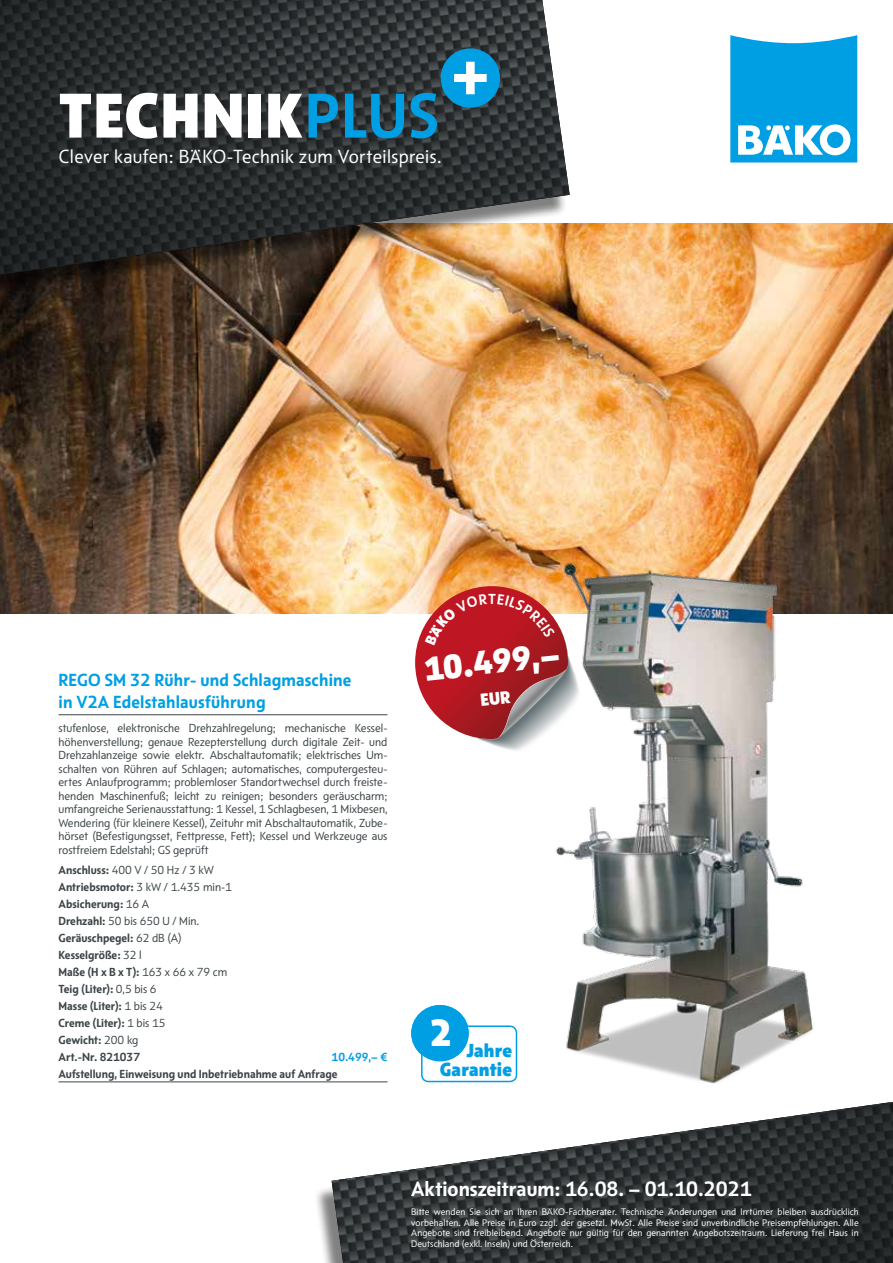
<style>
.page{position:relative;width:893px;height:1263px;background:#fff}
.page>*{position:absolute;margin:0;border:0;box-sizing:border-box;transform-origin:0 0}
.t1{font:800 64.8px "BAEK Otype";letter-spacing:.02em;color:#fff}
.t2{font:800 38.85px "BAEK Otype";color:#fff}
.t3{font:800 34.5px "BAEK Otype";color:#fff}
.t4{font:700 21.3px "BAEK Otype";color:#fff}
.t5{font:19.5px "BAEK Otype";letter-spacing:.02em;color:#fff}
.t6{font:800 19.5px/19.5px "BAEK Otype";letter-spacing:.01em;color:#009fe3;text-align:right}
.t7{font:700 18px/21.6px "BAEK Otype";letter-spacing:.01em;color:#009fe3}
.t8{font:12px/13.5px "BAEK Otype";color:#3d4548;text-align:justify}
.t9{font:700 12px/17px "BAEK Otype";color:#3d4548}
.t10{font:700 12px "BAEK Otype";color:#009fe3}
.t11{font:9.75px/10.5px "BAEK Otype";letter-spacing:.01em;color:#fff;text-align:justify}
.s1{font-weight:700;color:#009fe3}
.s2{font-weight:400}
</style>
<div class="page">
<img style="left:0;top:224px;width:893px;height:390px">
<div style="left:0;top:0;width:567px;height:319px;background:#000;opacity:.5"></div>
<img style="left:0;top:0;width:570px;height:275px">
<div style="left:314px;top:1106px;width:579px;height:157px;background:#000;opacity:.5"></div>
<img style="left:332px;top:1102px;width:561px;height:161px">
<svg style="left:730px;top:35px;width:127px;height:128px"></svg>
<div style="left:441px;top:48px;width:59px;height:60px;background:#009fe3;border-radius:50%"></div>
<svg style="left:454px;top:62px;width:33px;height:32px"></svg>
<img style="left:533px;top:555px;width:305px;height:529px">
<hr style="left:59px;top:714px;width:328px;height:1px;background:#3d4548">
<hr style="left:59px;top:1081px;width:329px;height:1px;background:#3d4548">
<svg style="left:411px;top:1005px;width:107px;height:78px"></svg>
<svg style="left:415px;top:586px;width:167px;height:167px"></svg>
<h1 class="t1" style="left:59px;top:73px;width:382px">TECHNIK<span class="s1">PLUS</span></h1>
<h3 class="t5" style="left:59px;top:145px;width:384px">Clever kaufen: BÄKO-Technik zum Vorteilspreis.</h3>
<h3 class="t7" style="left:59px;top:669px;width:294px">REGO SM 32 Rühr- und Schlagmaschine in V2A Edelstahlausführung</h3>
<p class="t8" style="left:59px;top:721px;width:330px">stufenlose, elektronische Drehzahlregelung; mechanische Kessel&shy;höhenverstellung; genaue Rezepterstellung durch digitale Zeit- und Drehzahlanzeige sowie elektr. Abschaltautomatik; elektrisches Um&shy;schalten von Rühren auf Schlagen; automatisches, computergesteu&shy;ertes Anlaufprogramm; problemloser Standortwechsel durch freiste&shy;henden Maschinenfuß; leicht zu reinigen; besonders geräuscharm; umfangreiche Serienausstattung: 1 Kessel, 1 Schlagbesen, 1 Mixbesen, Wendering (für kleinere Kessel), Zeituhr mit Abschaltautomatik, Zube&shy;hörset (Befestigungsset, Fettpresse, Fett); Kessel und Werkzeuge aus rostfreiem Edelstahl; GS geprüft</p>
<p class="t9" style="left:59px;top:861px;width:175px">Anschluss: <span class="s2">400 V / 50 Hz / 3 kW<br></span>Antriebsmotor: <span class="s2">3 kW / 1.435 min-1<br></span>Absicherung: <span class="s2">16 A<br></span>Drehzahl: <span class="s2">50 bis 650 U / Min.<br></span>Geräuschpegel: <span class="s2">62 dB (A)<br></span>Kesselgröße: <span class="s2">32 l<br></span>Maße (H x B x T): <span class="s2">163 x 66 x 79 cm<br></span>Teig (Liter): <span class="s2">0,5 bis 6<br></span>Masse (Liter): <span class="s2">1 bis 24<br></span>Creme (Liter): <span class="s2">1 bis 15<br></span>Gewicht: <span class="s2">200 kg<br></span>Art.-Nr. 821037</p>
<p class="t10" style="left:332px;top:1049px;width:57px">10.499,– €</p>
<p class="t9" style="left:59px;top:1065px;width:280px">Aufstellung, Einweisung und Inbetriebnahme auf Anfrage</p>
<h3 class="t3" style="left:422px;top:646px;width:137px;rotate:-6deg">10.499,–</h3>
<h2 class="t2" style="left:430px;top:1007px;width:23px">2</h2>
<h3 class="t6" style="left:440px;top:1040px;width:74px">Jahre<br>Garantie</h3>
<h3 class="t4" style="left:411px;top:1175px;width:342px">Aktionszeitraum: 16.08. – 01.10.2021</h3>
<p class="t11" style="left:411px;top:1207px;width:449px">Bitte wenden Sie sich an Ihren BÄKO-Fachberater. Technische Änderungen und Irrtümer bleiben ausdrücklich vorbehalten. Alle Preise in Euro zzgl. der gesetzl. MwSt. Alle Preise sind unverbindliche Preisempfehlungen. Alle Angebote sind freibleibend. Angebote nur gültig für den genannten Angebotszeitraum. Lieferung frei Haus in Deutschland (exkl. Inseln) und Österreich.</p>
</div>
